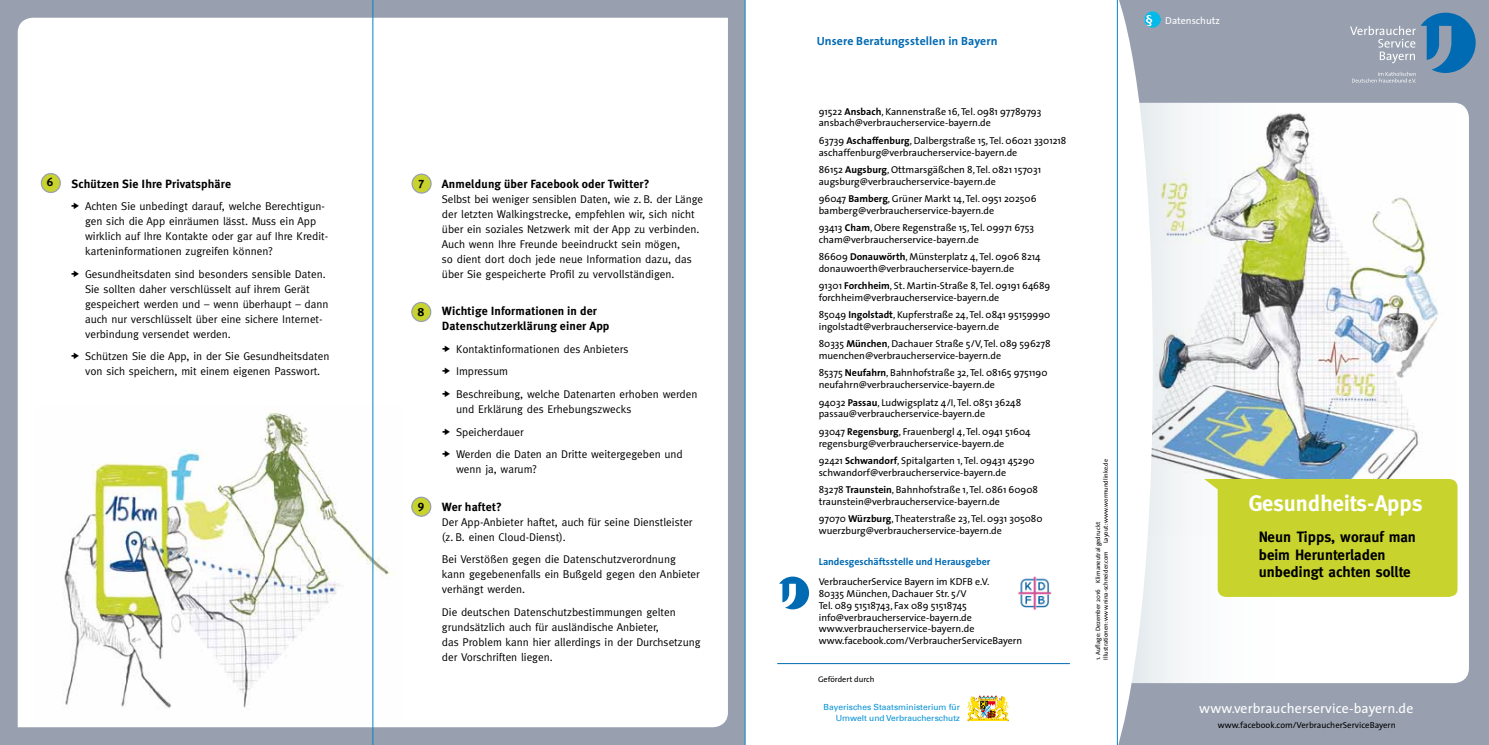
<style>
.page{position:relative;width:1489px;height:745px;background:#fff}
.page>*{position:absolute;margin:0;border:0;box-sizing:border-box;transform-origin:0 0}
.t1{font:700 22.5px "Meta";color:#fff}
.t2{font:700 15px/17.5px "Meta";color:#000}
.t3{font:13.75px "The Sans";letter-spacing:.01em;color:#fff}
.t4{font:700 11.88px/15px "Meta Plus";letter-spacing:.01em;color:#000}
.t5{font:700 11.88px "The Sans";letter-spacing:.01em;color:#006ab3}
.t6{font:700 11.88px "Meta";color:#000}
.t7{font:11.25px/15px "Meta";color:#000}
.t8{font:10px/11.9px "The Sans";color:#000}
.t9{font:700 10px "The Sans";color:#006ab3}
.t10{font:10px "The Sans";color:#fff}
.t11{font:8.75px "The Sans";color:#000}
.t12{font:8.38px/10.1px "Univers Com 55 Roman";color:#0090d4;text-align:right}
.t13{font:8.12px "The Sans";color:#000}
.t14{font:6.25px/7.5px "The Sans";color:#000}
.s1{font-weight:700}
</style>
<div class="page">
<div style="left:0;top:0;width:744px;height:744px;background:#98a0af"></div>
<div style="left:18px;top:18px;width:710px;height:708px;background:#fff"></div>
<hr style="left:777px;top:662px;width:292px;height:1px;background:#006ab3">
<svg style="left:779px;top:576px;width:30px;height:33px"></svg>
<div style="left:41px;top:173px;width:19px;height:19px;background:#c8d32d;border-radius:50%"></div>
<div style="left:41px;top:173px;width:20px;height:20px;border:1px solid #98a0af;border-radius:50%"></div>
<div style="left:412px;top:302px;width:19px;height:19px;background:#c8d32d;border-radius:50%"></div>
<div style="left:411px;top:302px;width:20px;height:20px;border:1px solid #98a0af;border-radius:50%"></div>
<div style="left:412px;top:174px;width:19px;height:19px;background:#c8d32d;border-radius:50%"></div>
<div style="left:411px;top:173px;width:20px;height:20px;border:1px solid #98a0af;border-radius:50%"></div>
<div style="left:412px;top:497px;width:19px;height:19px;background:#c8d32d;border-radius:50%"></div>
<div style="left:411px;top:496px;width:20px;height:20px;border:1px solid #98a0af;border-radius:50%"></div>
<img style="left:967px;top:695px;width:41px;height:25px">
<img style="left:1018px;top:576px;width:34px;height:33px">
<div style="left:1117px;top:0;width:371px;height:744px;background:#98a0af"></div>
<img style="left:1152px;top:11px;width:8px;height:16px">
<svg style="left:1350px;top:13px;width:125px;height:69px"></svg>
<svg style="left:1152px;top:649px;width:316px;height:33px;background:#fcfcfd"></svg>
<svg style="left:1152px;top:103px;width:317px;height:546px;background:#fafbf9"></svg>
<img style="left:1152px;top:103px;width:303px;height:431px">
<svg style="left:1117px;top:0;width:35px;height:744px;background:#e6ecf0"></svg>
<div style="left:1203px;top:478px;width:254px;height:118px;background:#c8d32d"></div>
<img style="left:35px;top:406px;width:368px;height:312px">
<hr style="left:372px;top:0;width:1px;height:744px;background:#0086cb">
<hr style="left:744px;top:0;width:1px;height:744px;background:#0086cb">
<hr style="left:1116px;top:0;width:1px;height:744px;background:#0086cb">
<svg style="left:72px;top:203px;width:18px;height:8px"></svg>
<svg style="left:72px;top:270px;width:18px;height:8px"></svg>
<svg style="left:72px;top:353px;width:7px;height:6px"></svg>
<svg style="left:443px;top:345px;width:18px;height:8px"></svg>
<svg style="left:443px;top:368px;width:18px;height:8px"></svg>
<svg style="left:443px;top:390px;width:18px;height:8px"></svg>
<svg style="left:443px;top:428px;width:18px;height:8px"></svg>
<svg style="left:443px;top:450px;width:7px;height:7px"></svg>
<p class="t6" style="left:47px;top:175px;width:8px">6</p>
<p class="t4" style="left:71px;top:176px;width:161px">Schützen Sie Ihre Privatsphäre</p>
<p class="t6" style="left:418px;top:175px;width:8px">7</p>
<p class="t7" style="left:85px;top:198px;width:245px">Achten Sie unbedingt darauf, welche Berechtigun&shy;gen sich die App einräumen lässt. Muss ein App wirklich auf Ihre Kontakte oder gar auf Ihre Kredit&shy;karteninformationen zugreifen können?</p>
<p class="t7" style="left:85px;top:266px;width:245px">Gesundheitsdaten sind besonders sensible Daten.<br>Sie sollten daher verschlüsselt auf ihrem Gerät gespeichert werden und – wenn überhaupt – dann auch nur verschlüsselt über eine sichere Internet&shy;verbindung versendet werden.</p>
<p class="t7" style="left:85px;top:348px;width:246px">Schützen Sie die App, in der Sie Gesundheitsdaten von sich speichern, mit einem eigenen Passwort.</p>
<p class="t6" style="left:418px;top:304px;width:8px">8</p>
<p class="t6" style="left:418px;top:497px;width:8px">9</p>
<p class="t4" style="left:442px;top:176px;width:209px">Anmeldung über Facebook oder Twitter?</p>
<p class="t7" style="left:442px;top:191px;width:262px">Selbst bei weniger sensiblen Daten, wie z. B. der Länge der letzten Walkingstrecke, empfehlen wir, sich nicht über ein soziales Netzwerk mit der App zu verbinden.<br>Auch wenn Ihre Freunde beeindruckt sein mögen,<br>so dient dort doch jede neue Information dazu, das über Sie gespeicherte Profil zu vervollständigen.</p>
<p class="t4" style="left:442px;top:303px;width:169px">Wichtige Informationen in der<br>Datenschutzerklärung einer App</p>
<p class="t7" style="left:456px;top:337px;width:243px;line-height:22.5px">Kontaktinformationen des Anbieters<br>Impressum<br>Beschreibung, welche Datenarten erhoben werden</p>
<p class="t7" style="left:456px;top:397px;width:228px;line-height:22.5px">und Erklärung des Erhebungszwecks<br>Speicherdauer<br>Werden die Daten an Dritte weitergegeben und</p>
<p class="t7" style="left:456px;top:461px;width:82px">wenn ja, warum?</p>
<p class="t4" style="left:442px;top:498px;width:61px">Wer haftet?</p>
<p class="t7" style="left:442px;top:513px;width:252px">Der App-Anbieter haftet, auch für seine Dienstleister (z. B. einen Cloud-Dienst).</p>
<p class="t7" style="left:442px;top:551px;width:259px">Bei Verstößen gegen die Datenschutzverordnung kann gegebenenfalls ein Bußgeld gegen den Anbieter verhängt werden.</p>
<p class="t7" style="left:442px;top:603px;width:260px">Die deutschen Datenschutzbestimmungen gelten grundsätzlich auch für ausländische Anbieter,<br>das Problem kann hier allerdings in der Durchsetzung der Vorschriften liegen.</p>
<p class="t5" style="left:816px;top:31px;width:182px">Unsere Beratungsstellen in Bayern</p>
<p class="t8" style="left:818px;top:105px;width:224px">91522 <span class="s1">Ansbach</span>, Kannenstraße 16, Tel. 0981 97789793 ansbach@verbraucherservice-bayern.de</p>
<p class="t8" style="left:818px;top:134px;width:249px">63739 <span class="s1">Aschaffenburg</span>, Dalbergstraße 15, Tel. 06021 3301218 aschaffenburg@verbraucherservice-bayern.de</p>
<p class="t8" style="left:818px;top:163px;width:224px">86152 <span class="s1">Augsburg</span>, Ottmarsgäßchen 8, Tel. 0821 157031 augsburg@verbraucherservice-bayern.de</p>
<p class="t8" style="left:818px;top:192px;width:219px">96047 <span class="s1">Bamberg</span>, Grüner Markt 14, Tel. 0951 202506 bamberg@verbraucherservice-bayern.de</p>
<p class="t8" style="left:818px;top:221px;width:217px">93413 <span class="s1">Cham</span>, Obere Regenstraße 15, Tel. 09971 6753 cham@verbraucherservice-bayern.de</p>
<p class="t8" style="left:818px;top:250px;width:223px">86609 <span class="s1">Donauwörth</span>, Münsterplatz 4, Tel. 0906 8214 donauwoerth@verbraucherservice-bayern.de</p>
<p class="t8" style="left:818px;top:279px;width:233px">91301 <span class="s1">Forchheim</span>, St. Martin-Straße 8, Tel. 09191 64689 forchheim@verbraucherservice-bayern.de</p>
<p class="t8" style="left:818px;top:308px;width:233px">85049 <span class="s1">Ingolstadt</span>, Kupferstraße 24, Tel. 0841 95159990 ingolstadt@verbraucherservice-bayern.de</p>
<p class="t8" style="left:818px;top:337px;width:233px">80335 <span class="s1">München</span>, Dachauer Straße 5/V, Tel. 089 596278 muenchen@verbraucherservice-bayern.de</p>
<p class="t8" style="left:818px;top:366px;width:230px">85375 <span class="s1">Neufahrn</span>, Bahnhofstraße 32, Tel. 08165 9751190 neufahrn@verbraucherservice-bayern.de</p>
<p class="t8" style="left:818px;top:395px;width:204px">94032 <span class="s1">Passau</span>, Ludwigsplatz 4/I, Tel. 0851 36248 passau@verbraucherservice-bayern.de</p>
<p class="t8" style="left:818px;top:425px;width:213px">93047 <span class="s1">Regensburg</span>, Frauenbergl 4, Tel. 0941 51604 regensburg@verbraucherservice-bayern.de</p>
<p class="t8" style="left:818px;top:454px;width:217px">92421 <span class="s1">Schwandorf</span>, Spitalgarten 1, Tel. 09431 45290 schwandorf@verbraucherservice-bayern.de</p>
<p class="t8" style="left:818px;top:483px;width:221px">83278 <span class="s1">Traunstein</span>, Bahnhofstraße 1, Tel. 0861 60908 traunstein@verbraucherservice-bayern.de</p>
<p class="t8" style="left:818px;top:512px;width:225px">97070 <span class="s1">Würzburg</span>, Theaterstraße 23, Tel. 0931 305080 wuerzburg@verbraucherservice-bayern.de</p>
<p class="t9" style="left:818px;top:553px;width:173px">Landesgeschäftsstelle und Herausgeber</p>
<p class="t8" style="left:818px;top:575px;width:205px">VerbraucherService Bayern im KDFB e.V.<br>80335 München, Dachauer Str. 5/V<br>Tel. 089 51518743, Fax 089 51518745 info@verbraucherservice-bayern.de www.verbraucherservice-bayern.de www.facebook.com/VerbraucherServiceBayern</p>
<p class="t13" style="left:818px;top:672px;width:58px">Gefördert durch</p>
<p class="t12" style="left:823px;top:702px;width:138px">Bayerisches Staatsministerium für<br>Umwelt und Verbraucherschutz</p>
<p class="t14" style="left:1101px;top:543px;width:86px;rotate:-90deg">Layout: www.wormundlinke.de</p>
<p class="t14" style="left:1094px;top:659px;width:139px;rotate:-90deg">1. Auflage: Dezember 2016 Klimaneutral gedruckt<br>Illustrationen: www.nina-schneider.com</p>
<p class="t10" style="left:1165px;top:12px;width:56px">Datenschutz</p>
<h1 class="t1" style="left:1248px;top:489px;width:175px">Gesundheits-Apps</h1>
<h2 class="t2" style="left:1258px;top:527px;width:159px">Neun Tipps, worauf man beim Herunterladen unbedingt achten sollte</h2>
<h3 class="t3" style="left:1199px;top:696px;width:216px">www.verbraucherservice-bayern.de</h3>
<p class="t11" style="left:1217px;top:717px;width:179px">www.facebook.com/VerbraucherServiceBayern</p>
</div>
